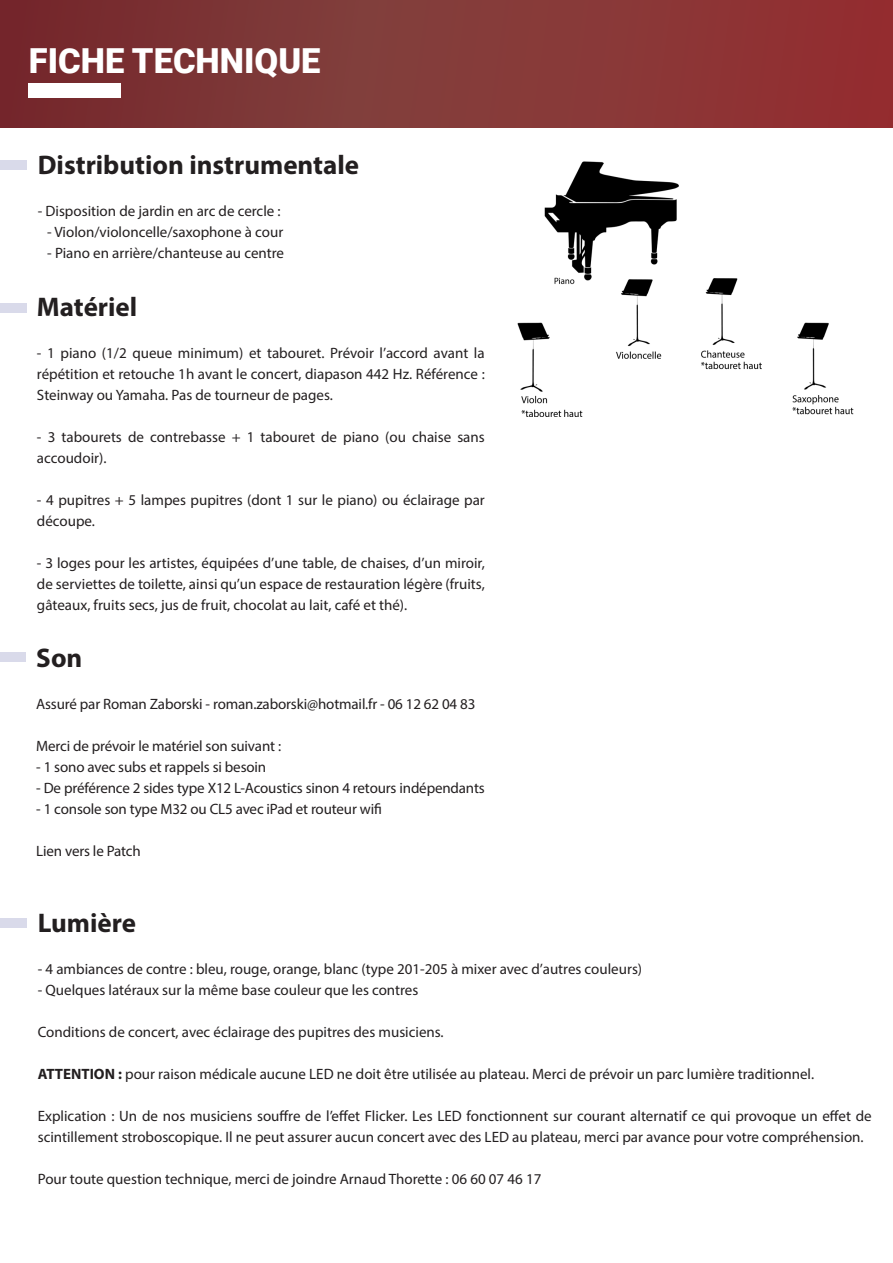
<style>
.page{position:relative;width:893px;height:1263px;background:#fff}
.page>*{position:absolute;margin:0;border:0;box-sizing:border-box;transform-origin:0 0}
.t1{font:900 34.5px "Roboto";color:#fff}
.t2{font:700 27px "Myriad Pro";color:#231f20}
.t3{font:15px/21px "Myriad Pro";color:#231f20}
.s1{font-weight:700}
</style>
<div class="page">
<div style="left:0;top:0;width:893px;height:128px;background:linear-gradient(to right,#743334,#943737)"></div>
<div style="left:29px;top:83px;width:92px;height:15px;background:#fff"></div>
<div style="left:0;top:304px;width:26px;height:9px;background:#d9daea"></div>
<div style="left:0;top:652px;width:26px;height:9px;background:#d9daea"></div>
<div style="left:0;top:918px;width:26px;height:9px;background:#d9daea"></div>
<div style="left:0;top:161px;width:26px;height:9px;background:#d9daea"></div>
<img style="left:517px;top:161px;width:337px;height:256px">
<p class="t1" style="left:29px;top:36px;width:293px">FICHE TECHNIQUE</p>
<p class="t2" style="left:38px;top:147px;width:323px">Distribution instrumentale</p>
<p class="t3" style="left:38px;top:200px;width:244px">- Disposition de jardin en arc de cercle :</p>
<p class="t3" style="left:47px;top:221px;width:237px">- Violon/violoncelle/saxophone à cour</p>
<p class="t3" style="left:47px;top:242px;width:238px">- Piano en arrière/chanteuse au centre</p>
<p class="t2" style="left:37px;top:289px;width:102px">Matériel</p>
<p class="t3" style="left:37px;top:342px;width:449px;text-align:justify">- 1 piano (1/2 queue minimum) et tabouret. Prévoir l’accord avant la répétition et retouche 1h avant le concert, diapason 442 Hz. Référence :<br>Steinway ou Yamaha. Pas de tourneur de pages.</p>
<p class="t3" style="left:37px;top:426px;width:449px">- 3 tabourets de contrebasse + 1 tabouret de piano (ou chaise sans accoudoir).</p>
<p class="t3" style="left:37px;top:489px;width:449px">- 4 pupitres + 5 lampes pupitres (dont 1 sur le piano) ou éclairage par découpe.</p>
<p class="t3" style="left:37px;top:552px;width:449px;text-align:justify">- 3 loges pour les artistes, équipées d’une table, de chaises, d’un miroir, de serviettes de toilette, ainsi qu’un espace de restauration légère (fruits, gâteaux, fruits secs, jus de fruit, chocolat au lait, café et thé).</p>
<p class="t2" style="left:36px;top:640px;width:48px">Son</p>
<p class="t3" style="left:36px;top:693px;width:441px">Assuré par Roman Zaborski - roman.zaborski@hotmail.fr - 06 12 62 04 83</p>
<p class="t3" style="left:36px;top:735px;width:246px">Merci de prévoir le matériel son suivant :</p>
<p class="t3" style="left:36px;top:756px;width:231px">- 1 sono avec subs et rappels si besoin</p>
<p class="t3" style="left:36px;top:777px;width:450px">- De préférence 2 sides type X12 L-Acoustics sinon 4 retours indépendants</p>
<p class="t3" style="left:36px;top:798px;width:347px">- 1 console son type M32 ou CL5 avec iPad et routeur wifi</p>
<p class="t3" style="left:36px;top:840px;width:106px">Lien vers le Patch</p>
<p class="t2" style="left:38px;top:906px;width:100px">Lumière</p>
<p class="t3" style="left:38px;top:959px;width:606px">- 4 ambiances de contre : bleu, rouge, orange, blanc (type 201-205 à mixer avec d’autres couleurs)</p>
<p class="t3" style="left:38px;top:980px;width:382px">- Quelques latéraux sur la même base couleur que les contres</p>
<p class="t3" style="left:38px;top:1022px;width:407px">Conditions de concert, avec éclairage des pupitres des musiciens.</p>
<p class="t3" style="left:38px;top:1064px;width:778px"><span class="s1">ATTENTION :</span> pour raison médicale aucune LED ne doit être utilisée au plateau. Merci de prévoir un parc lumière traditionnel.</p>
<p class="t3" style="left:38px;top:1106px;width:835px">Explication : Un de nos musiciens souffre de l’effet Flicker. Les LED fonctionnent sur courant alternatif ce qui provoque un effet de scintillement stroboscopique. Il ne peut assurer aucun concert avec des LED au plateau, merci par avance pour votre compréhension.</p>
<p class="t3" style="left:38px;top:1169px;width:505px">Pour toute question technique, merci de joindre Arnaud Thorette : 06 60 07 46 17</p>
</div>
